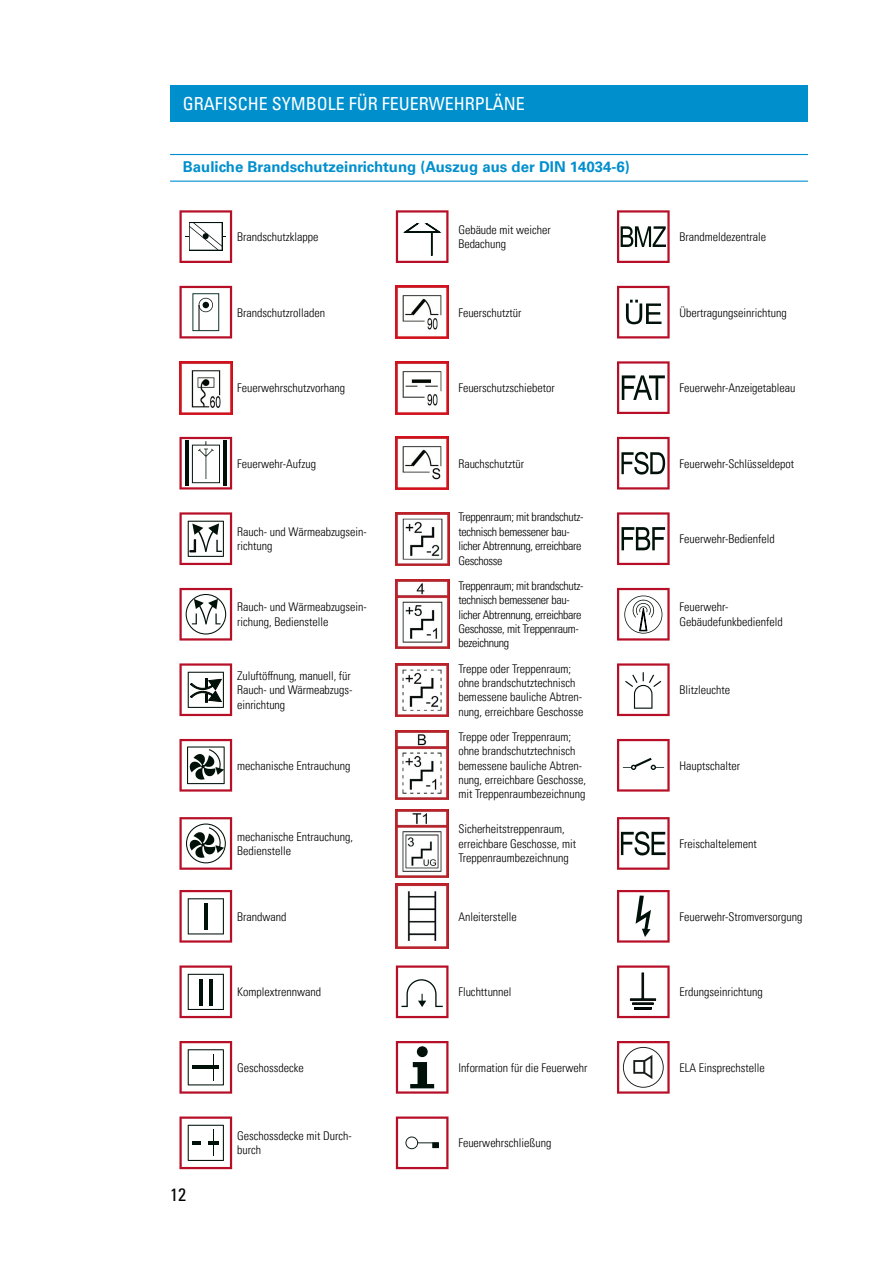
<style>
.page{position:relative;width:893px;height:1263px;background:#fff}
.page>*{position:absolute;margin:0;border:0;box-sizing:border-box;transform-origin:0 0}
.t1{font:condensed 18px "Univers LT Pro";color:#fff}
.t2{font:condensed 18px "Univers LT Pro";color:#000}
.t3{font:700 15px "Univers LT Pro 65";color:#008fcd}
.t4{font:300 condensed 12px/14.4px "Univers LT Pro";color:#000}
.t5{font:300 condensed 12px/14.4px "Univers LT Pro";letter-spacing:-.025em;color:#000}
</style>
<div class="page">
<svg style="left:179px;top:210px;width:53px;height:53px"></svg>
<svg style="left:396px;top:210px;width:52px;height:53px"></svg>
<svg style="left:617px;top:210px;width:53px;height:53px"></svg>
<svg style="left:179px;top:286px;width:53px;height:52px"></svg>
<img style="left:396px;top:286px;width:53px;height:53px">
<svg style="left:617px;top:286px;width:53px;height:52px"></svg>
<img style="left:179px;top:361px;width:53px;height:53px">
<img style="left:396px;top:361px;width:53px;height:53px">
<svg style="left:617px;top:361px;width:53px;height:53px"></svg>
<svg style="left:179px;top:437px;width:53px;height:52px"></svg>
<img style="left:396px;top:437px;width:52px;height:52px">
<svg style="left:617px;top:437px;width:53px;height:52px"></svg>
<svg style="left:179px;top:512px;width:53px;height:53px"></svg>
<img style="left:396px;top:512px;width:53px;height:53px">
<svg style="left:617px;top:512px;width:53px;height:53px"></svg>
<svg style="left:179px;top:588px;width:53px;height:52px"></svg>
<img style="left:396px;top:579px;width:53px;height:70px">
<svg style="left:617px;top:588px;width:53px;height:52px"></svg>
<svg style="left:179px;top:663px;width:53px;height:53px"></svg>
<img style="left:396px;top:663px;width:52px;height:53px">
<svg style="left:617px;top:663px;width:53px;height:53px"></svg>
<svg style="left:179px;top:739px;width:53px;height:53px"></svg>
<img style="left:396px;top:731px;width:53px;height:68px">
<svg style="left:617px;top:739px;width:53px;height:53px"></svg>
<svg style="left:179px;top:817px;width:53px;height:53px"></svg>
<img style="left:396px;top:809px;width:53px;height:69px">
<svg style="left:617px;top:817px;width:53px;height:53px"></svg>
<svg style="left:179px;top:890px;width:53px;height:53px"></svg>
<img style="left:396px;top:884px;width:53px;height:65px">
<svg style="left:617px;top:890px;width:53px;height:53px"></svg>
<svg style="left:179px;top:965px;width:53px;height:53px"></svg>
<hr style="left:209px;top:979px;width:4px;height:26px;background:#001109">
<hr style="left:199px;top:979px;width:3px;height:26px;background:#001109">
<svg style="left:396px;top:965px;width:52px;height:53px"></svg>
<svg style="left:617px;top:965px;width:53px;height:53px"></svg>
<svg style="left:179px;top:1041px;width:53px;height:53px"></svg>
<svg style="left:396px;top:1041px;width:52px;height:53px"></svg>
<svg style="left:617px;top:1041px;width:53px;height:53px"></svg>
<svg style="left:179px;top:1116px;width:53px;height:53px"></svg>
<div style="left:201px;top:1138px;width:7px;height:10px;background:#fff"></div>
<svg style="left:396px;top:1116px;width:52px;height:53px"></svg>
<hr style="left:170px;top:154px;width:638px;height:1px;background:#008fcd">
<hr style="left:170px;top:181px;width:638px;height:1px;background:#008fcd">
<div style="left:170px;top:85px;width:638px;height:36px;background:#008fcd"></div>
<h1 class="t1" style="left:183px;top:92px;width:344px">GRAFISCHE SYMBOLE FÜR FEUERWEHRPLÄNE</h1>
<p class="t3" style="left:183px;top:156px;width:449px">Bauliche Brandschutzeinrichtung (Auszug aus der DIN 14034-6)</p>
<p class="t4" style="left:237px;top:229px;width:83px">Brandschutzklappe</p>
<p class="t4" style="left:458px;top:222px;width:94px">Gebäude mit weicher<br>Bedachung</p>
<p class="t4" style="left:679px;top:229px;width:88px">Brandmeldezentrale</p>
<p class="t4" style="left:237px;top:304px;width:89px">Brandschutzrolladen</p>
<p class="t4" style="left:458px;top:304px;width:65px">Feuerschutztür</p>
<p class="t4" style="left:679px;top:304px;width:109px">Übertragungseinrichtung</p>
<p class="t4" style="left:237px;top:380px;width:109px">Feuerwehrschutzvorhang</p>
<p class="t4" style="left:458px;top:380px;width:98px">Feuerschutzschiebetor</p>
<p class="t4" style="left:679px;top:380px;width:118px">Feuerwehr-Anzeigetableau</p>
<p class="t4" style="left:237px;top:455px;width:80px">Feuerwehr-Aufzug</p>
<p class="t4" style="left:458px;top:455px;width:67px">Rauchschutztür</p>
<p class="t4" style="left:679px;top:455px;width:116px">Feuerwehr-Schlüsseldepot</p>
<p class="t4" style="left:237px;top:524px;width:131px">Rauch- und Wärmeabzugsein&shy;richtung</p>
<p class="t4" style="left:237px;top:599px;width:131px">Rauch- und Wärmeabzugsein&shy;richung, Bedienstelle</p>
<p class="t5" style="left:458px;top:509px;width:127px">Treppenraum; mit brandschutz&shy;technisch bemessener bau&shy;licher Abtrennung, erreichbare<br>Geschosse</p>
<p class="t5" style="left:458px;top:578px;width:127px">Treppenraum; mit brandschutz&shy;technisch bemessener bau&shy;licher Abtrennung, erreichbare<br>Geschosse, mit Treppenraum&shy;bezeichnung</p>
<p class="t4" style="left:237px;top:668px;width:117px">Zuluftöffnung, manuell, für<br>Rauch- und Wärmeabzugs&shy;einrichtung</p>
<p class="t4" style="left:458px;top:660px;width:127px">Treppe oder Treppenraum; ohne brandschutztechnisch bemessene bauliche Abtren&shy;nung, erreichbare Geschosse</p>
<p class="t4" style="left:237px;top:757px;width:115px">mechanische Entrauchung</p>
<p class="t4" style="left:458px;top:729px;width:129px">Treppe oder Treppenraum; ohne brandschutztechnisch bemessene bauliche Abtren&shy;nung, erreichbare Geschosse, mit Treppenraumbezeichnung</p>
<p class="t4" style="left:237px;top:828px;width:117px">mechanische Entrauchung,<br>Bedienstelle</p>
<p class="t4" style="left:458px;top:821px;width:119px">Sicherheitstreppenraum, erreichbare Geschosse, mit<br>Treppenraumbezeichnung</p>
<p class="t4" style="left:679px;top:531px;width:97px">Feuerwehr-Bedienfeld</p>
<p class="t4" style="left:679px;top:599px;width:105px">Feuerwehr-<br>Gebäudefunkbedienfeld</p>
<p class="t4" style="left:679px;top:682px;width:52px">Blitzleuchte</p>
<p class="t4" style="left:679px;top:757px;width:62px">Hauptschalter</p>
<p class="t4" style="left:679px;top:836px;width:79px">Freischaltelement</p>
<p class="t4" style="left:237px;top:908px;width:51px">Brandwand</p>
<p class="t4" style="left:458px;top:908px;width:60px">Anleiterstelle</p>
<p class="t4" style="left:679px;top:908px;width:124px">Feuerwehr-Stromversorgung</p>
<p class="t4" style="left:237px;top:984px;width:85px">Komplextrennwand</p>
<p class="t4" style="left:458px;top:984px;width:55px">Fluchttunnel</p>
<p class="t4" style="left:679px;top:984px;width:85px">Erdungseinrichtung</p>
<p class="t4" style="left:237px;top:1059px;width:68px">Geschossdecke</p>
<p class="t4" style="left:458px;top:1059px;width:131px">Information für die Feuerwehr</p>
<p class="t4" style="left:679px;top:1059px;width:87px">ELA Einsprechstelle</p>
<h1 class="t2" style="left:170px;top:1183px;width:17px">12</h1>
<p class="t4" style="left:237px;top:1128px;width:116px">Geschossdecke mit Durch&shy;burch</p>
<p class="t4" style="left:458px;top:1135px;width:95px">Feuerwehrschließung</p>
</div>
